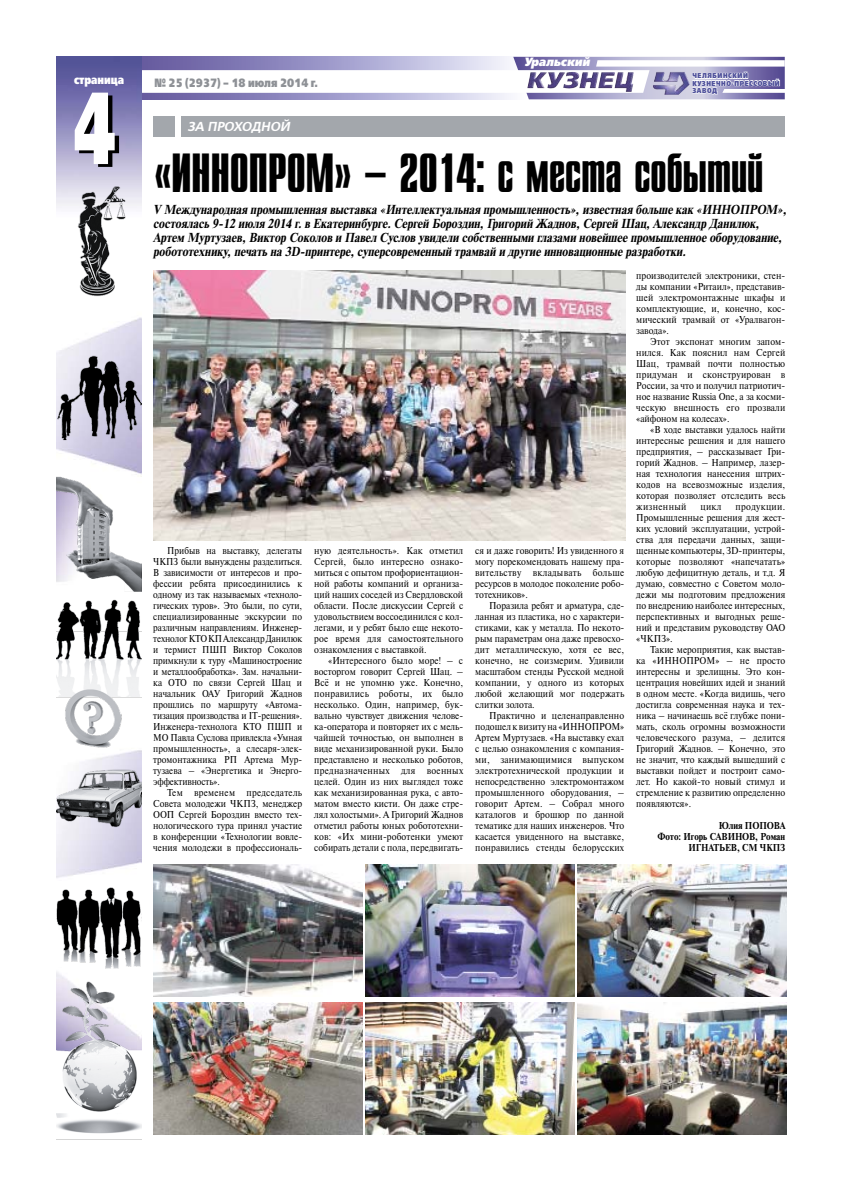
<style>
.page{position:relative;width:842px;height:1191px;background:#fff}
.page>*{position:absolute;margin:0;border:0;box-sizing:border-box;transform-origin:0 0}
.t1{font:102px "Free Set Black C";color:#000;scale:.58 1}
.t2{font:55px "Star C";color:#000;scale:.9 1}
.t3{font:italic 700 13px/14px "Newton C";color:#000;scale:.9 1}
.t4{font:italic 700 13px "Free Set C";color:#fff}
.t5{font:12px "Free Set Black C";color:#8e9196;scale:.8 1}
.t6{font:italic 12px "Free Set Black C";color:#fff;scale:.9 1}
.t7{font:12px "Free Set Black C";color:#fff;scale:.8 1}
.t8{font:10px/11px "Newton C";letter-spacing:.005em;color:#000;text-align:justify;scale:.9 1}
.t9{font:10px/11px "Newton C";letter-spacing:.005em;color:#000;text-align:justify;scale:.88 1}
.t10{font:700 10px/11px "Newton C";color:#000;text-align:right;scale:.9 1}
.t11{font:7.1px/7.3px "Free Set Black C";letter-spacing:.1em;color:#51539c;scale:.8 1}
</style>
<div class="page">
<svg style="left:56px;top:57px;width:729px;height:42px"></svg>
<img style="left:556px;top:72px;width:78px;height:20px">
<img style="left:57px;top:66px;width:85px;height:1074px">
<div style="left:182px;top:116px;width:603px;height:21px;background:#a3a7ac"></div>
<div style="left:153px;top:116px;width:22px;height:21px;background:#a3a7ac"></div>
<img style="left:154px;top:864px;width:208px;height:132px">
<img style="left:153px;top:271px;width:472px;height:269px">
<img style="left:154px;top:1002px;width:208px;height:132px">
<img style="left:366px;top:864px;width:208px;height:132px">
<img style="left:366px;top:1002px;width:208px;height:132px">
<img style="left:578px;top:864px;width:208px;height:132px">
<img style="left:578px;top:1002px;width:208px;height:132px">
<p class="t7" style="left:74px;top:73px;width:64px">страница</p>
<h1 class="t1" style="left:77px;top:67px;width:77px">4</h1>
<p class="t5" style="left:154px;top:75px;width:206px">№ 25 (2937) – 18 июля 2014 г.</p>
<p class="t6" style="left:524px;top:54px;width:75px">Уральский</p>
<p class="t11" style="left:692px;top:73px;width:111px">ЧЕЛЯБИНСКИЙ<br>КУЗНЕЧНО-ПРЕССОВЫЙ<br>ЗАВОД</p>
<h3 class="t4" style="left:187px;top:119px;width:107px">ЗА ПРОХОД НОЙ</h3>
<h2 class="t2" style="left:154px;top:145px;width:678px">«ИННОПРОМ» – 2014: с места событий</h2>
<p class="t3" style="left:153px;top:202px;width:708px">V Международная промышленная выставка «Интеллектуальная промышленность»,известная больше как «ИННОПРОМ», состоялась 9-12 июля 2014 г.в Екатеринбурге.Сергей Бороздин,Григорий Жаднов,Сергей Шац,Александр Данилюк, Артем Муртузаев,Виктор Соколов и Павел Суслов увидели собственными глазами новейшее промышленное оборудование, робототехнику,печать на 3D-принтере,суперсовременный трамвай и другие инновационные разработки.</p>
<p class="t9" style="left:153px;top:545px;width:171px;text-indent:14px">Прибыв на выставку, делегаты ЧКПЗ были вынуждены разделиться.<br>В зависимости от интересов и про&shy;фессии ребята присоединились к одному из так называемых «техноло&shy;гических туров». Это были, по сути, специализированные экскурсии по различным направлениям. Инженер&shy;технолог КТО КП Александр Данилюк и термист ПШП Виктор Соколов примкнули к туру «Машиностроение и металлообработка». Зам. начальни&shy;ка ОТО по связи Сергей Шац и начальник ОАУ Григорий Жаднов прошлись по маршруту «Автома&shy;тизация производства и IT-решения».<br>Инженера-технолога КТО ПШП и МО Павла Суслова привлекла «Умная промышленность», а слесаря-элек&shy;тромонтажника РП Артема Мур&shy;тузаева – «Энергетика и Энерго&shy;эффективность».</p>
<p class="t8" style="left:153px;top:787px;width:167px;text-indent:14px">Тем временем председатель Совета молодежи ЧКПЗ, менеджер ООП Сергей Бороздин вместо тех&shy;нологического тура принял участие в конференции «Технологии вовле&shy;чения молодежи в профессиональ-</p>
<p class="t8" style="left:314px;top:545px;width:167px">ную деятельность». Как отметил Сергей, было интересно ознако&shy;миться с опытом профориентацион&shy;ной работы компаний и организа&shy;ций наших соседей из Свердловской области. После дискуссии Сергей с удовольствием воссоединился с кол&shy;легами, и у ребят было еще некото&shy;рое время для самостоятельного ознакомления с выставкой.</p>
<p class="t8" style="left:314px;top:655px;width:167px;text-indent:14px">«Интересного было море! – с восторгом говорит Сергей Шац. – Всё и не упомню уже. Конечно, понравились роботы, их было несколько. Один, например, бук&shy;вально чувствует движения челове&shy;ка-оператора и повторяет их с мель&shy;чайшей точностью, он выполнен в виде механизированной руки. Было представлено и несколько роботов, предназначенных для военных целей. Один из них выглядел тоже как механизированная рука, с авто&shy;матом вместо кисти. Он даже стре&shy;лял холостыми». А Григорий Жаднов отметил работы юных робототехни&shy;ков: «Их мини-роботенки умеют собирать детали с пола, передвигать-</p>
<p class="t8" style="left:475px;top:545px;width:167px">ся и даже говорить! Из увиденного я могу порекомендовать нашему пра&shy;вительству вкладывать больше ресурсов в молодое поколение робо&shy;тотехников».</p>
<p class="t8" style="left:475px;top:600px;width:167px;text-indent:14px">Поразила ребят и арматура, сде&shy;ланная из пластика, но с характери&shy;стиками, как у металла. По некото&shy;рым параметрам она даже превосхо&shy;дит металлическую, хотя ее вес, конечно, не соизмерим. Удивили масштабом стенды Русской медной компании, у одного из которых любой желающий мог подержать слитки золота.</p>
<p class="t8" style="left:475px;top:710px;width:167px;text-indent:14px">Практично и целенаправленно подошел к визиту на «ИННОПРОМ» Артем Муртузаев. «На выставку ехал с целью ознакомления с компания&shy;ми, занимающимися выпуском электротехнической продукции и непосредственно электромонтажом промышленного оборудования, – говорит Артем. – Собрал много каталогов и брошюр по данной тематике для наших инженеров. Что касается увиденного на выставке, понравились стенды белорусских</p>
<p class="t8" style="left:636px;top:270px;width:167px">производителей электроники, стен&shy;ды компании «Ритаил», представив&shy;шей электромонтажные шкафы и комплектующие, и, конечно, кос&shy;мический трамвай от «Уралвагон&shy;завода».</p>
<p class="t8" style="left:636px;top:336px;width:167px;text-indent:14px">Этот экспонат многим запом&shy;нился. Как пояснил нам Сергей Шац, трамвай почти полностью придуман и сконструирован в России, за что и получил патриотич&shy;ное название Russia One, а за косми&shy;ческую внешность его прозвали «айфоном на колесах».</p>
<p class="t8" style="left:636px;top:424px;width:167px;text-indent:14px">«В ходе выставки удалось найти интересные решения и для нашего предприятия, – рассказывает Гри&shy;горий Жаднов. – Например, лазер&shy;ная технология нанесения штрих&shy;кодов на всевозможные изделия, которая позволяет отследить весь жизненный</p>
<p class="t8" style="left:636px;top:501px;width:167px;text-indent:99px">продукции.<br>Промышленные решения для жест&shy;ких условий эксплуатации, устрой&shy;ства для передачи данных, защи&shy;щенные компьютеры, ЗD-принтеры, которые позволяют «напечатать» любую дефицитную деталь, и т.д. Я думаю, совместно с Советом моло&shy;дежи мы подготовим предложения по внедрению наиболее интересных, перспективных и выгодных реше&shy;ний и представим руководству ОАО «ЧКПЗ».</p>
<p class="t8" style="left:636px;top:644px;width:167px;text-indent:14px">Такие мероприятия, как выстав&shy;ка «ИННОПРОМ» – не просто интересны и зрелищны. Это кон&shy;центрация новейших идей и знаний в одном месте. «Когда видишь, чего достигла современная наука и тех&shy;ника – начинаешь всё глубже пони&shy;мать, сколь огромны возможности человеческого разума, – делится Григорий Жаднов. – Конечно, это не значит, что каждый вышедший с выставки пойдет и построит само&shy;лет. Но какой-то новый стимул и стремление к развитию определенно появляются».</p>
<p class="t10" style="left:657px;top:820px;width:144px">Юлия ПОПОВА<br>Фото: Игорь САВИНОВ, Роман<br>ИГНАТЬЕВ, СМ ЧКПЗ</p>
<p class="t8" style="left:700px;top:501px;width:25px">цикл</p>
</div>
